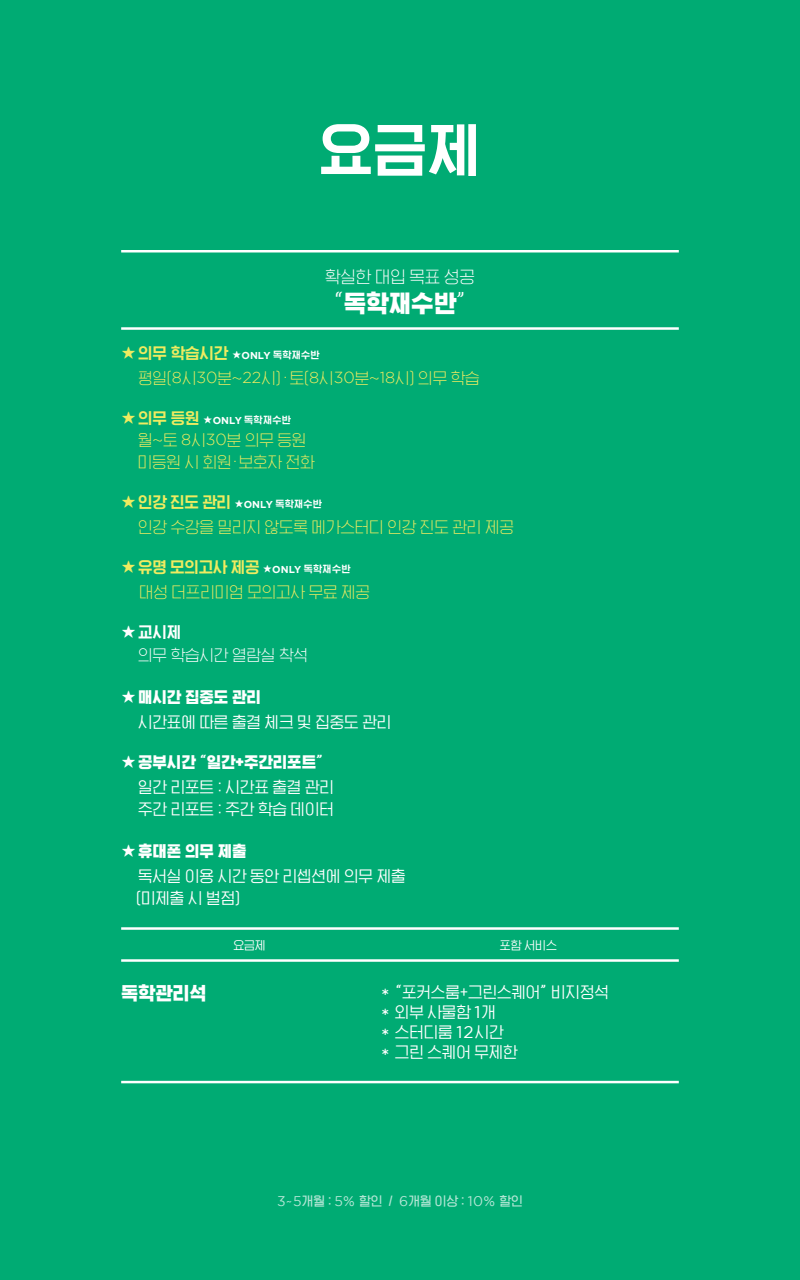
<style>
.page{position:relative;width:800px;height:1280px;background:#00ab73}
.page>*{position:absolute;margin:0;border:0;box-sizing:border-box;transform-origin:0 0}
.t1{font:60px "HGG Gothicssi 80 g";color:#fff}
.t2{font:25px "HGG Gothicssi 99 g";color:#fff}
.t3{font:19px "HGG Gothicssi 99 g";color:#fff}
.t4{font:17px "HGG Gothicssi 20 g";color:#fff}
.t5{font:16px/22px "HGG Gothicssi 40 g";color:#fff}
.t6{font:16px/22px "HGG Gothicssi 20 g";color:#efeb60}
.t7{font:16px "HGG Gothicssi 80 g";letter-spacing:-.01em;color:#efeb60}
.t8{font:16px "HGG Gothicssi 99 g";color:#fff}
.t9{font:16px "HGG Gothicssi 20 g";color:#fff}
.t10{font:16px "HGG Gothicssi 80 g";color:#fff}
.t11{font:13px "HGG Gothicssi 60 g";color:#b3e6d5}
.t12{font:12px "HGG Gothicssi 40 g";color:#fff}
.t13{font:10px "HGG Gothicssi 80 g";letter-spacing:.04em;color:#fff}
.s1{font-family:"HGG Gothicssi 20 g"}
.s2{font-family:"OT Laundry Gothic R"}
.s3{font-family:"OT Laundry Gothic R";font-size:10px;color:#fff}
.s4{font-family:"Gotham";font-weight:700;font-size:10px;color:#fff}
.s5{font-size:10px;color:#fff}
.s6{font-family:"Gotham";font-weight:300}
.s7{font-family:"OT Laundry Gothic R";font-size:16px;color:#efeb60}
.s8{font-size:16px;color:#efeb60}
.s9{font-family:"Gotham";font-weight:700}
.s10{font-family:"HGG Gothicssi 60 g"}
.s11{font-family:"Gotham";font-size:17px}
.s12{font-family:"Gotham";font-size:14px}
</style>
<div class="page">
<hr style="left:121px;top:250px;width:257px;height:2px;background:#fff">
<hr style="left:378px;top:250px;width:301px;height:2px;background:#fff">
<hr style="left:121px;top:327px;width:257px;height:3px;background:#fff">
<hr style="left:378px;top:327px;width:301px;height:3px;background:#fff">
<hr style="left:121px;top:927px;width:257px;height:3px;background:#fff">
<hr style="left:378px;top:927px;width:301px;height:3px;background:#fff">
<hr style="left:121px;top:959px;width:257px;height:3px;background:#fff">
<hr style="left:378px;top:959px;width:301px;height:3px;background:#fff">
<hr style="left:121px;top:1081px;width:257px;height:2px;background:#fff">
<hr style="left:378px;top:1081px;width:301px;height:2px;background:#fff">
<p class="t1" style="left:319px;top:118px;width:164px">요금제</p>
<p class="t4" style="left:325px;top:267px;width:151px">확실한 대입 목표 성공</p>
<p class="t2" style="left:333px;top:289px;width:136px"><span class="s1">“</span>독학재수반<span class="s1">”</span></p>
<p class="t7" style="left:121px;top:345px;width:200px"><span class="s2">★</span> 의무 학습시간 <span class="s3">★</span><span class="s4">ONLY</span> <span class="s5">독학재수반</span></p>
<p class="t6" style="left:138px;top:368px;width:343px">평일(<span class="s6">8</span>시<span class="s6">30</span>분~<span class="s6">22</span>시)·토(<span class="s6">8</span>시<span class="s6">30</span>분~<span class="s6">18</span>시) 의무 학습</p>
<p class="t13" style="left:121px;top:415px;width:171px"><span class="s7">★</span><span class="s8">의무 등원</span> <span class="s2">★</span><span class="s9">ONLY</span> 독학재수반</p>
<p class="t6" style="left:138px;top:430px;width:178px">월~토 <span class="s6">8</span>시<span class="s6">30</span>분 의무 등원 미등원 시 회원·보호자 전화</p>
<p class="t7" style="left:121px;top:494px;width:202px"><span class="s2">★</span> 인강 진도 관리 <span class="s3">★</span><span class="s4">ONLY</span> <span class="s5">독학재수반</span></p>
<p class="t6" style="left:138px;top:517px;width:377px">인강 수강을 밀리지 않도록 메가스터디 인강 진도 관리 제공</p>
<p class="t7" style="left:121px;top:559px;width:231px"><span class="s2">★</span>유명 모의고사 제공 <span class="s3">★</span><span class="s4">ONLY</span> <span class="s5">독학재수반</span></p>
<p class="t6" style="left:139px;top:582px;width:233px">대성 더프리미엄 모의고사 무료 제공</p>
<p class="t10" style="left:121px;top:624px;width:62px"><span class="s2">★</span> 교시제</p>
<p class="t9" style="left:138px;top:647px;width:171px">의무 학습시간 열람실 착석</p>
<p class="t8" style="left:121px;top:688px;width:141px"><span class="s2">★</span>매시간 집중도 관리</p>
<p class="t5" style="left:138px;top:711px;width:254px">시간표에 따른 출결 체크 및 집중도 관리</p>
<p class="t8" style="left:121px;top:753px;width:204px"><span class="s2">★</span>공부시간 <span class="s10">“</span>일간+주간리포트<span class="s10">”</span></p>
<p class="t5" style="left:138px;top:776px;width:197px">일간 리포트 : 시간표 출결 관리 주간 리포트 : 주간 학습 데이터</p>
<p class="t8" style="left:121px;top:842px;width:127px"><span class="s2">★</span>휴대폰 의무 제출</p>
<p class="t5" style="left:136px;top:865px;width:271px">독서실 이용 시간 동안 리셉션에 의무 제출 (미제출 시 벌점)</p>
<p class="t12" style="left:233px;top:939px;width:34px">요금제</p>
<p class="t12" style="left:500px;top:939px;width:58px">포함 서비스</p>
<p class="t3" style="left:121px;top:983px;width:87px">독학관리석</p>
<p class="t5" style="left:378px;top:981px;width:232px">＊ “포커스룸+그린스퀘어” 비지정석</p>
<p class="t5" style="left:378px;top:1001px;width:120px">＊ 외부 사물함 <span class="s11">1</span>개</p>
<p class="t5" style="left:378px;top:1021px;width:127px">＊ 스터디룸 <span class="s11">12</span>시간</p>
<p class="t5" style="left:378px;top:1041px;width:141px">＊ 그린 스퀘어 무제한</p>
<p class="t11" style="left:277px;top:1194px;width:247px"><span class="s12">3~5</span>개월 : <span class="s12">5%</span> 할인 / <span class="s12">6</span>개월 이상 : <span class="s12">10%</span> 할인</p>
</div>
